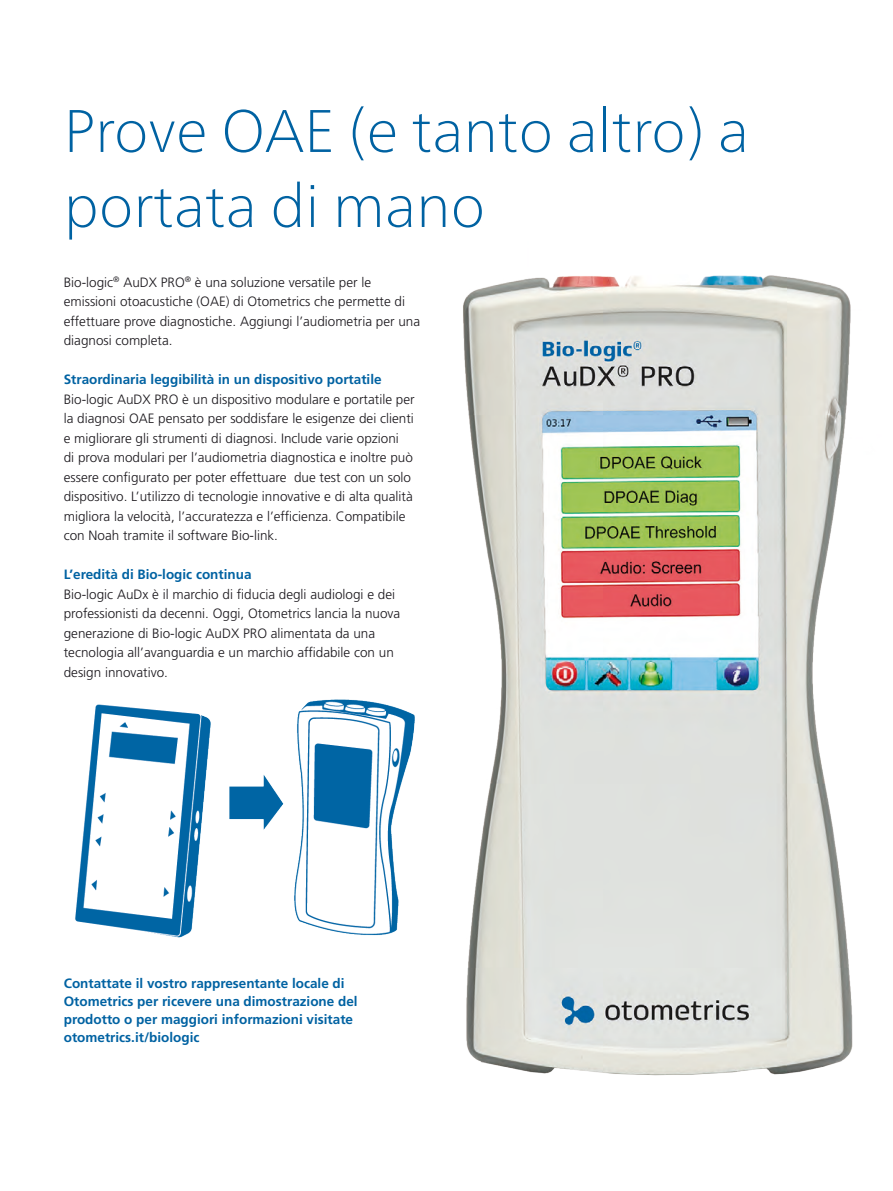
<style>
.page{position:relative;width:893px;height:1191px;background:#fff}
.page>*{position:absolute;margin:0;border:0;box-sizing:border-box;transform-origin:0 0}
.t1{font:100 60px/75px "Frutiger Neue LT Pro";color:#0062a2}
.t2{font:300 13.5px/19.5px "Frutiger LT Std";color:#1a171c}
.t3{font:700 13.5px/18px "Frutiger LT Std";color:#0062a2}
</style>
<div class="page">
<img style="left:75px;top:699px;width:340px;height:239px">
<img style="left:463px;top:275px;width:390px;height:801px">
<h1 class="t1" style="left:64px;top:93px;width:687px">Prove OAE (e tanto altro) a portata di mano</h1>
<p class="t2" style="left:64px;top:272px;width:358px">Bio-logic<sup>®</sup> AuDX PRO<sup>®</sup> è una soluzione versatile per le emissioni otoacustiche (OAE) di Otometrics che permette di effettuare prove diagnostiche. Aggiungi l’audiometria per una diagnosi completa.</p>
<p class="t3" style="left:64px;top:370px;width:319px">Straordinaria leggibilità in un dispositivo portatile</p>
<p class="t2" style="left:64px;top:389px;width:352px">Bio-logic AuDX PRO è un dispositivo modulare e portatile per la diagnosi OAE pensato per soddisfare le esigenze dei clienti e migliorare gli strumenti di diagnosi. Include varie opzioni<br>di prova modulari per l’audiometria diagnostica e inoltre può essere configurato per poter effettuare due test con un solo dispositivo. L’utilizzo di tecnologie innovative e di alta qualità migliora la velocità, l’accuratezza e l’efficienza. Compatibile con Noah tramite il software Bio-link.</p>
<p class="t3" style="left:64px;top:565px;width:189px">L’eredità di Bio-logic continua</p>
<p class="t2" style="left:64px;top:584px;width:338px">Bio-logic AuDx è il marchio di fiducia degli audiologi e dei professionisti da decenni. Oggi, Otometrics lancia la nuova generazione di Bio-logic AuDX PRO alimentata da una tecnologia all’avanguardia e un marchio affidabile con un design innovativo.</p>
<p class="t3" style="left:64px;top:974px;width:295px">Contattate il vostro rappresentante locale di Otometrics per ricevere una dimostrazione del prodotto o per maggiori informazioni visitate otometrics.it/biologic</p>
</div>
